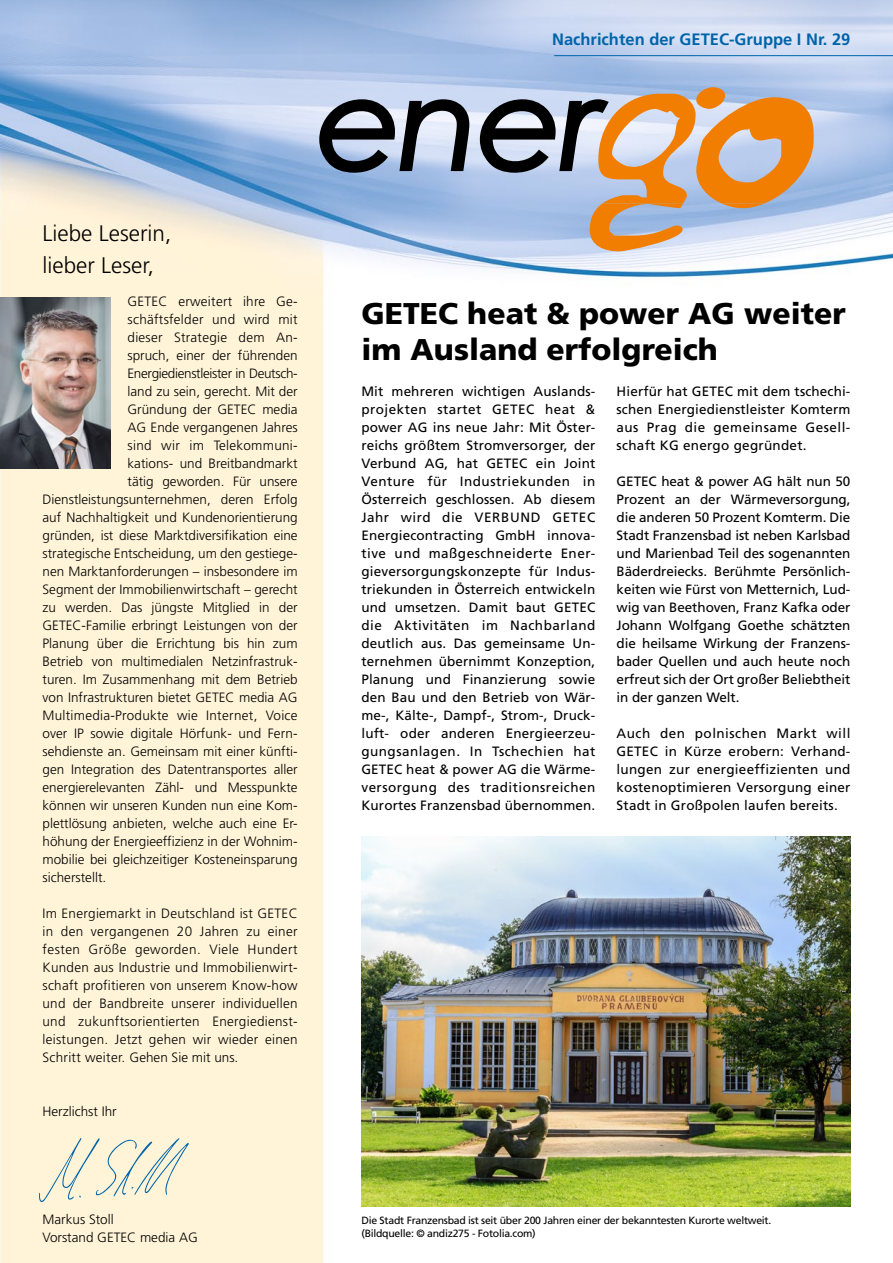
<style>
.page{position:relative;width:893px;height:1263px;background:#fff}
.page>*{position:absolute;margin:0;border:0;box-sizing:border-box;transform-origin:0 0}
.t1{font:900 30px/36px "Frutiger";color:#000}
.t2{font:300 22.5px/32.7px "Frutiger";color:#000}
.t3{font:700 16.5px "Frutiger";color:#0064a9}
.t4{font:13.5px/18px "Frutiger";letter-spacing:.015em;color:#000;text-align:justify}
.t5{font:300 13.5px/18px "Frutiger";color:#000;text-align:justify}
.t6{font:300 13.5px "Frutiger";letter-spacing:.02em;color:#000}
.t7{font:300 13.5px "Frutiger";letter-spacing:-.025em;color:#000}
.t8{font:10.5px/13.5px "Frutiger";letter-spacing:-.025em;color:#000}
</style>
<div class="page">
<img style="left:0;top:0;width:893px;height:1263px">
<hr style="left:554px;top:55px;width:339px;height:1px;background:#0064a9">
<svg style="left:319px;top:97px;width:152px;height:78px;background:#777f8d"></svg>
<svg style="left:478px;top:87px;width:336px;height:164px;background:#bdab9d"></svg>
<img style="left:0;top:298px;width:111px;height:170px">
<img style="left:361px;top:837px;width:489px;height:369px">
<svg style="left:39px;top:1138px;width:150px;height:64px;background:#ece9d4"></svg>
<p class="t3" style="left:552px;top:29px;width:300px">Nachrichten der GETEC-Gruppe I Nr. 29</p>
<h2 class="t2" style="left:43px;top:216px;width:130px">Liebe Leserin, lieber Leser,</h2>
<p class="t6" style="left:128px;top:294px;width:172px">GETEC erweitert ihre Ge-</p>
<p class="t6" style="left:128px;top:312px;width:172px">schäftsfelder und wird mit</p>
<p class="t6" style="left:128px;top:330px;width:172px">dieser Strategie dem An-</p>
<p class="t5" style="left:128px;top:347px;width:172px">spruch, einer der führenden</p>
<p class="t7" style="left:128px;top:366px;width:172px">Energiedienstleister in Deutsch-</p>
<p class="t5" style="left:128px;top:383px;width:172px">land zu sein, gerecht. Mit der</p>
<p class="t5" style="left:128px;top:401px;width:172px">Gründung der GETEC media</p>
<p class="t5" style="left:128px;top:419px;width:172px">AG Ende vergangenen Jahres</p>
<p class="t6" style="left:128px;top:438px;width:172px">sind wir im Telekommuni-</p>
<p class="t5" style="left:128px;top:455px;width:172px">kations- und Breitbandmarkt</p>
<p class="t5" style="left:128px;top:473px;width:172px">tätig geworden. Für unsere</p>
<p class="t5" style="left:43px;top:491px;width:257px">Dienstleistungsunternehmen, deren Erfolg</p>
<p class="t5" style="left:43px;top:509px;width:257px">auf Nachhaltigkeit und Kundenorientierung</p>
<p class="t5" style="left:43px;top:527px;width:257px">gründen, ist diese Marktdiversifikation eine</p>
<p class="t5" style="left:43px;top:545px;width:257px">strategische Entscheidung, um den gestiege-</p>
<p class="t5" style="left:43px;top:563px;width:257px">nen Marktanforderungen – insbesondere im</p>
<p class="t5" style="left:43px;top:581px;width:257px">Segment der Immobilienwirtschaft – gerecht</p>
<p class="t5" style="left:43px;top:599px;width:257px">zu werden. Das jüngste Mitglied in der</p>
<p class="t5" style="left:43px;top:617px;width:257px">GETEC--Familie erbringt Leistungen von der</p>
<p class="t5" style="left:43px;top:635px;width:257px">Planung über die Errichtung bis hin zum</p>
<p class="t5" style="left:43px;top:653px;width:257px">Betrieb von multimedialen Netzinfrastruk-</p>
<p class="t5" style="left:43px;top:670px;width:257px">turen. Im Zusammenhang mit dem Betrieb</p>
<p class="t5" style="left:43px;top:688px;width:257px">von Infrastrukturen bietet GETEC media AG</p>
<p class="t6" style="left:43px;top:708px;width:257px">Multimedia-Produkte wie Internet, Voice</p>
<p class="t5" style="left:43px;top:724px;width:257px">over IP sowie digitale Hörfunk- und Fern-</p>
<p class="t5" style="left:43px;top:742px;width:257px">sehdienste an. Gemeinsam mit einer künfti-</p>
<p class="t5" style="left:43px;top:760px;width:257px">gen Integration des Datentransportes aller</p>
<p class="t5" style="left:43px;top:778px;width:257px">energierelevanten Zähl- und Messpunkte</p>
<p class="t5" style="left:43px;top:796px;width:257px">können wir unseren Kunden nun eine Kom-</p>
<p class="t5" style="left:43px;top:814px;width:257px">plettlösung anbieten, welche auch eine Er-</p>
<p class="t5" style="left:43px;top:832px;width:257px">höhung der Energieeffizienz in der Wohnim-</p>
<p class="t5" style="left:43px;top:850px;width:257px">mobilie bei gleichzeitiger Kosteneinsparung</p>
<p class="t5" style="left:43px;top:868px;width:65px">sicherstellt.</p>
<p class="t5" style="left:43px;top:904px;width:257px">Im Energiemarkt in Deutschland ist GETEC in den vergangenen 20 Jahren zu einer festen Größe geworden. Viele Hundert Kunden aus Industrie und Immobilienwirt&shy;schaft profitieren von unserem Know-how und der Bandbreite unserer individuellen und zukunftsorientierten Energiedienst&shy;leistungen. Jetzt gehen wir wieder einen Schritt weiter. Gehen Sie mit uns.</p>
<p class="t5" style="left:43px;top:1102px;width:76px">Herzlichst Ihr</p>
<p class="t5" style="left:43px;top:1210px;width:157px">Markus Stoll<br>Vorstand GETEC media AG</p>
<h1 class="t1" style="left:361px;top:295px;width:486px">GETEC heat &amp; power AG weiter im Ausland erfolgreich</h1>
<p class="t4" style="left:617px;top:382px;width:235px">Hierfür hat GETEC mit dem tschechi&shy;schen Energiedienstleister Komterm aus Prag die gemeinsame Gesell&shy;schaft KG energo gegründet.</p>
<p class="t4" style="left:617px;top:472px;width:235px">GETEC heat &amp; power AG hält nun 50<br>Prozent an der Wärmeversorgung, die anderen 50 Prozent Komterm. Die Stadt Franzensbad ist neben Karlsbad und Marienbad Teil des sogenannten Bäderdreiecks. Berühmte Persönlich&shy;keiten wie Fürst von Metternich, Lud&shy;wig van Beethoven, Franz Kafka oder Johann Wolfgang Goethe schätzten die heilsame Wirkung der Franzens&shy;bader Quellen und auch heute noch erfreut sich der Ort großer Beliebtheit in der ganzen Welt.</p>
<p class="t4" style="left:617px;top:724px;width:235px">Auch den polnischen Markt will GETEC in Kürze erobern: Verhand&shy;lungen zur energieeffizienten und kostenoptimieren Versorgung einer Stadt in Großpolen laufen bereits.</p>
<p class="t4" style="left:361px;top:382px;width:235px">Mit mehreren wichtigen Auslands&shy;projekten startet GETEC heat &amp; power AG ins neue Jahr: Mit Öster&shy;reichs größtem Stromversorger, der Verbund AG, hat GETEC ein Joint Venture für Industriekunden in Österreich geschlossen. Ab diesem Jahr wird die VERBUND GETEC Energiecontracting GmbH innova&shy;tive und maßgeschneiderte Ener&shy;gieversorgungskonzepte für Indus&shy;triekunden in Österreich entwickeln und umsetzen. Damit baut GETEC die Aktivitäten im Nachbarland deutlich aus. Das gemeinsame Un&shy;ternehmen übernimmt Konzeption, Planung und Finanzierung sowie den Bau und den Betrieb von Wär&shy;me-, Kälte-, Dampf-, Strom-, Druck&shy;luft- oder anderen Energieerzeu&shy;gungsanlagen. In Tschechien hat GETEC heat &amp; power AG die Wärme&shy;versorgung des traditionsreichen Kurortes Franzensbad übernommen.</p>
<p class="t8" style="left:361px;top:1213px;width:411px">Die Stadt Franzensbad ist seit über 200 Jahren einer der bekanntesten Kurorte weltweit. (Bildquelle: © andiz275 - Fotolia.com)</p>
</div>
